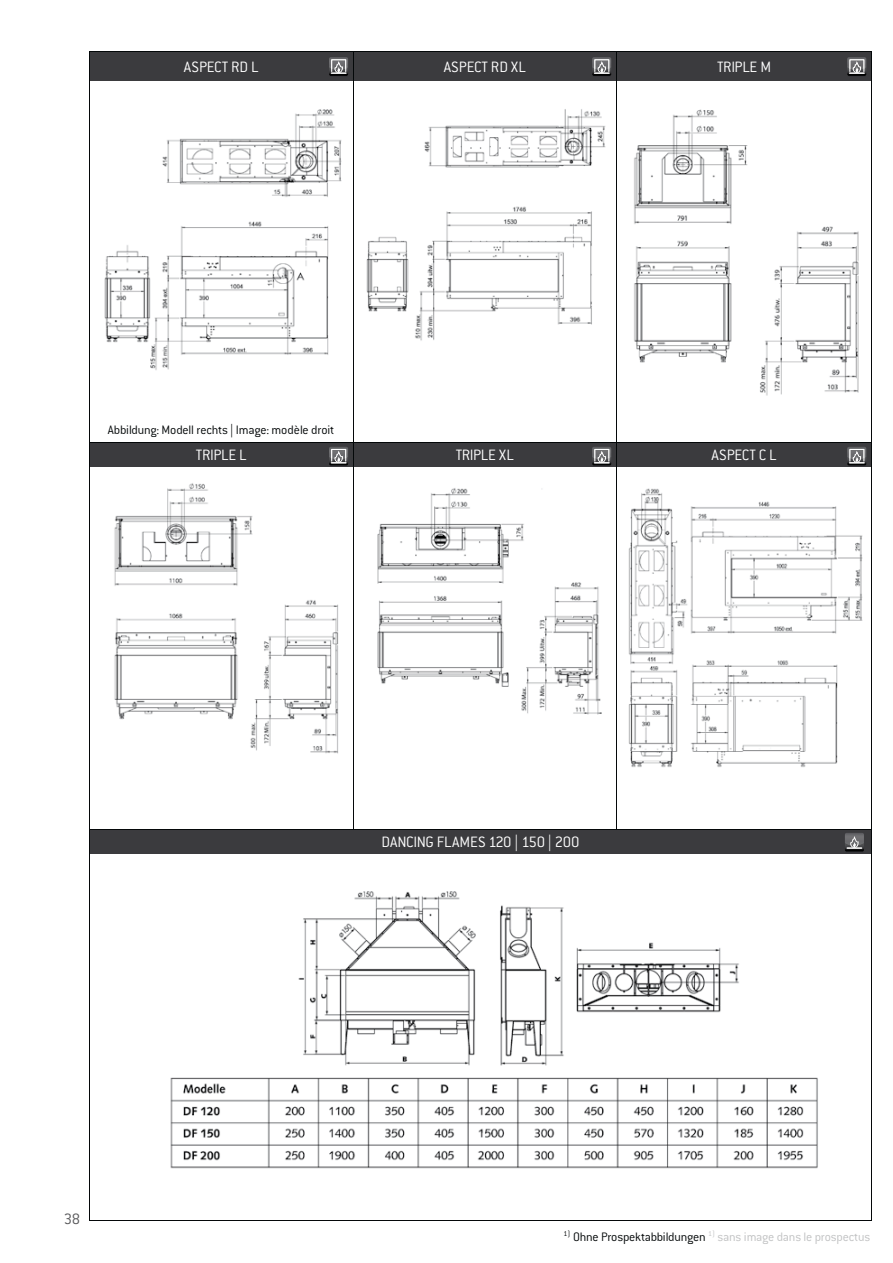
<style>
.page{position:relative;width:893px;height:1263px;background:#fff}
.page>*{position:absolute;margin:0;border:0;box-sizing:border-box;transform-origin:0 0}
.t1{font:300 16.5px "Conduit ITC Std";letter-spacing:-.01em;color:#fff}
.t2{font:300 16.5px "Conduit ITC Std";color:#58585a}
.t3{font:300 13.5px "Conduit ITC Std";letter-spacing:-.015em;color:#c1c2c3}
.t4{font:300 13.5px "Conduit ITC Std";letter-spacing:-.015em;color:#040809}
.s1{color:#040809}
</style>
<div class="page">
<div style="left:89px;top:51px;width:783px;height:30px;background:#3b3b3e"></div>
<div style="left:89px;top:442px;width:783px;height:26px;background:#3b3b3e"></div>
<div style="left:89px;top:829px;width:783px;height:26px;background:#3b3b3e"></div>
<hr style="left:90px;top:854px;width:781px;height:1px;background:#fff">
<hr style="left:89px;top:51px;width:264px;height:1px;background:#040809">
<svg style="left:89px;top:52px;width:1px;height:29px"></svg>
<hr style="left:353px;top:51px;width:263px;height:1px;background:#040809">
<hr style="left:616px;top:51px;width:256px;height:1px;background:#040809">
<hr style="left:89px;top:81px;width:1px;height:361px;background:#040809">
<hr style="left:353px;top:81px;width:1px;height:361px;background:#040809">
<hr style="left:616px;top:81px;width:1px;height:361px;background:#040809">
<hr style="left:871px;top:81px;width:1px;height:361px;background:#040809">
<svg style="left:89px;top:443px;width:1px;height:25px"></svg>
<hr style="left:353px;top:442px;width:263px;height:1px;background:#040809">
<hr style="left:616px;top:442px;width:256px;height:1px;background:#040809">
<hr style="left:89px;top:468px;width:1px;height:361px;background:#040809">
<hr style="left:353px;top:468px;width:1px;height:361px;background:#040809">
<hr style="left:616px;top:468px;width:1px;height:361px;background:#040809">
<hr style="left:871px;top:468px;width:1px;height:361px;background:#040809">
<hr style="left:89px;top:829px;width:264px;height:1px;background:#040809">
<svg style="left:89px;top:830px;width:1px;height:25px"></svg>
<hr style="left:353px;top:829px;width:263px;height:1px;background:#040809">
<hr style="left:616px;top:829px;width:256px;height:1px;background:#040809">
<svg style="left:871px;top:830px;width:1px;height:25px"></svg>
<hr style="left:89px;top:442px;width:264px;height:1px;background:#040809">
<hr style="left:89px;top:855px;width:1px;height:365px;background:#040809">
<hr style="left:871px;top:855px;width:1px;height:365px;background:#040809">
<hr style="left:89px;top:1220px;width:264px;height:1px;background:#040809">
<hr style="left:353px;top:1220px;width:263px;height:1px;background:#040809">
<hr style="left:616px;top:1220px;width:256px;height:1px;background:#040809">
<img style="left:104px;top:109px;width:238px;height:261px">
<img style="left:366px;top:109px;width:240px;height:232px">
<img style="left:634px;top:109px;width:225px;height:287px">
<img style="left:114px;top:483px;width:225px;height:271px">
<img style="left:377px;top:488px;width:225px;height:227px">
<img style="left:628px;top:488px;width:235px;height:279px">
<img style="left:170px;top:891px;width:648px;height:278px">
<img style="left:863px;top:833px;width:1px;height:13px">
<svg style="left:845px;top:833px;width:18px;height:19px"></svg>
<svg style="left:329px;top:52px;width:25px;height:29px"></svg>
<img style="left:331px;top:59px;width:15px;height:10px">
<svg style="left:592px;top:52px;width:25px;height:29px"></svg>
<img style="left:594px;top:59px;width:15px;height:10px">
<svg style="left:847px;top:52px;width:25px;height:29px"></svg>
<img style="left:849px;top:59px;width:15px;height:10px">
<svg style="left:329px;top:443px;width:25px;height:25px"></svg>
<img style="left:331px;top:449px;width:15px;height:10px">
<svg style="left:592px;top:443px;width:25px;height:25px"></svg>
<img style="left:594px;top:449px;width:15px;height:10px">
<svg style="left:847px;top:443px;width:25px;height:25px"></svg>
<img style="left:849px;top:449px;width:15px;height:10px">
<p class="t1" style="left:184px;top:61px;width:76px">ASPECT RD L</p>
<p class="t1" style="left:444px;top:61px;width:84px">ASPECT RD XL</p>
<p class="t1" style="left:717px;top:61px;width:56px">TRIPLE M</p>
<p class="t4" style="left:108px;top:425px;width:228px">Abbildung: Modell rechts | Image: modèle droit</p>
<p class="t1" style="left:196px;top:449px;width:52px">TRIPLE L</p>
<p class="t1" style="left:456px;top:449px;width:60px">TRIPLE XL</p>
<p class="t1" style="left:711px;top:449px;width:67px">ASPECT C L</p>
<p class="t2" style="left:64px;top:1213px;width:18px">38</p>
<p class="t1" style="left:382px;top:836px;width:199px">DANCING FLAMES 120 | 150 | 200</p>
<p class="t3" style="left:564px;top:1232px;width:308px"><sup>1)</sup> <span class="s1">Ohne Prospektabbildungen</span> <sup>1)</sup> sans image dans le prospectus</p>
</div>
